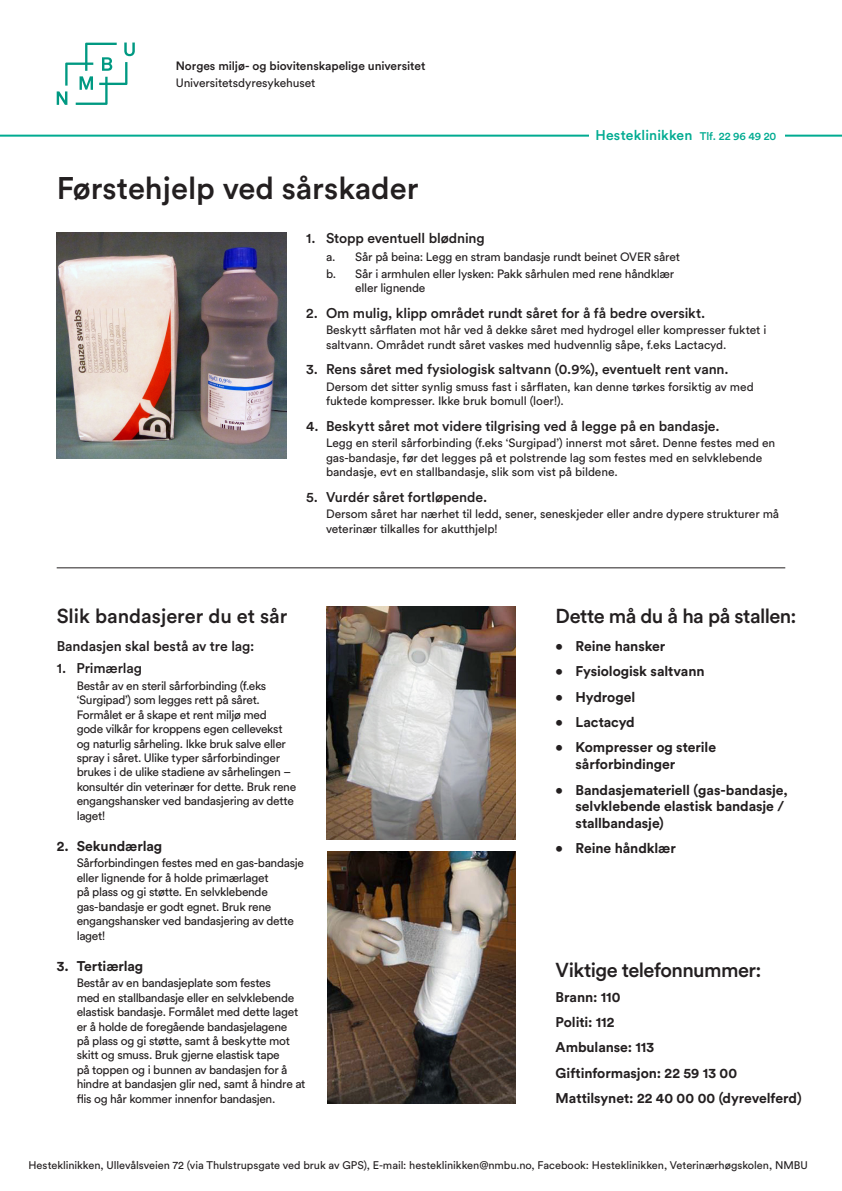
<style>
.page{position:relative;width:842px;height:1191px;background:#fff}
.page>*{position:absolute;margin:0;border:0;box-sizing:border-box;transform-origin:0 0}
.Tittel{font:500 31px "Circular Pro";color:#231f20}
.Tittel-2{font:500 20px "Circular Pro";letter-spacing:-.025em;color:#231f20}
.Tittel-3{font:500 20px "Circular Pro";color:#231f20}
.tekst{font:700 14px/16.8px "Circular Pro";letter-spacing:-.005em;color:#231f20}
.Avsnittstittel{font:500 14px "Circular Pro";letter-spacing:-.005em;color:#231f20}
.t1{font:500 14px "Circular Pro";letter-spacing:.015em;color:#00ab91}
.tekst-2{font:12px/14.4px "Circular Pro";letter-spacing:-.025em;color:#231f20}
.tekst-3{font:12px/14.4px "Circular Pro";letter-spacing:-.005em;color:#231f20}
.t2{font:500 12px "Circular Pro";letter-spacing:-.005em;color:#231f20}
.tekst-4{font:11px "Circular Pro";letter-spacing:-.005em;color:#231f20}
.s1{font-size:11px}
</style>
<div class="page">
<hr style="left:0;top:135px;width:842px;height:2px;background:#00ab91">
<svg style="left:57px;top:43px;width:78px;height:62px"></svg>
<div style="left:590px;top:129px;width:195px;height:11px;background:#fff"></div>
<img style="left:327px;top:851px;width:189px;height:252px">
<img style="left:327px;top:607px;width:189px;height:232px">
<hr style="left:57px;top:567px;width:728px;height:1px;background:#231f20">
<img style="left:57px;top:232px;width:229px;height:227px">
<p class="t2" style="left:176px;top:58px;width:251px">Norges miljø- og biovitenskapelige universitet</p>
<p class="tekst-3" style="left:176px;top:75px;width:141px">Universitetsdyresykehuset</p>
<p class="Tittel" style="left:57px;top:167px;width:363px">Førstehjelp ved sårskader</p>
<p class="t1" style="left:595px;top:125px;width:183px">Hesteklinikken <span class="s1">Tlf. 22 96 49 20</span></p>
<p class="Avsnittstittel" style="left:306px;top:229px;width:180px">1. Stopp eventuell blødning</p>
<p class="tekst-2" style="left:326px;top:249px;width:355px">a. Sår på beina: Legg en stram bandasje rundt beinet OVER såret</p>
<p class="tekst-2" style="left:355px;top:266px;width:321px;text-indent:-29px">b. Sår i armhulen eller lysken: Pakk sårhulen med rene håndklær eller lignende</p>
<p class="Avsnittstittel" style="left:306px;top:303px;width:401px">2. Om mulig, klipp området rundt såret for å få bedre oversikt.</p>
<p class="tekst-3" style="left:326px;top:322px;width:442px">Beskytt sårflaten mot hår ved å dekke såret med hydrogel eller kompresser fuktet i saltvann. Området rundt såret vaskes med hudvennlig såpe, f.eks Lactacyd.</p>
<p class="Avsnittstittel" style="left:306px;top:360px;width:424px">3. Rens såret med fysiologisk saltvann (0.9%), eventuelt rent vann.</p>
<p class="tekst-2" style="left:326px;top:379px;width:429px">Dersom det sitter synlig smuss fast i sårflaten, kan denne tørkes forsiktig av med fuktede kompresser. Ikke bruk bomull (loer!).</p>
<p class="Avsnittstittel" style="left:306px;top:416px;width:415px">4. Beskytt såret mot videre tilgrising ved å legge på en bandasje.</p>
<p class="tekst-3" style="left:326px;top:435px;width:451px">Legg en steril sårforbinding (f.eks ‘Surgipad’) innerst mot såret. Denne festes med en gas-bandasje, før det legges på et polstrende lag som festes med en selvklebende bandasje, evt en stallbandasje, slik som vist på bildene.</p>
<p class="Avsnittstittel" style="left:306px;top:487px;width:182px">5. Vurdér såret fortløpende.</p>
<p class="tekst-2" style="left:326px;top:506px;width:455px">Dersom såret har nærhet til ledd, sener, seneskjeder eller andre dypere strukturer må veterinær tilkalles for akutthjelp!</p>
<p class="Tittel-3" style="left:57px;top:602px;width:232px">Slik bandasjerer du et sår</p>
<p class="Avsnittstittel" style="left:57px;top:636px;width:199px">Bandasjen skal bestå av tre lag:</p>
<p class="Avsnittstittel" style="left:57px;top:659px;width:87px">1. Primærlag</p>
<p class="tekst-2" style="left:77px;top:678px;width:221px">Består av en steril sårforbinding (f.eks ‘Surgipad’) som legges rett på såret.<br>Formålet er å skape et rent miljø med gode vilkår for kroppens egen cellevekst og naturlig sårheling. Ikke bruk salve eller spray i såret. Ulike typer sårforbindinger brukes i de ulike stadiene av sårhelingen – konsultér din veterinær for dette. Bruk rene engangshansker ved bandasjering av dette laget!</p>
<p class="tekst" style="left:57px;top:836px;width:107px">2. Sekundærlag</p>
<p class="tekst-2" style="left:77px;top:855px;width:229px">Sårforbindingen festes med en gas-bandasje eller lignende for å holde primærlaget<br>på plass og gi støtte. En selvklebende gas-bandasje er godt egnet. Bruk rene engangshansker ved bandasjering av dette laget!</p>
<p class="tekst" style="left:57px;top:956px;width:88px">3. Tertiærlag</p>
<p class="tekst-2" style="left:77px;top:975px;width:230px">Består av en bandasjeplate som festes<br>med en stallbandasje eller en selvklebende elastisk bandasje. Formålet med dette laget er å holde de foregående bandasjelagene<br>på plass og gi støtte, samt å beskytte mot skitt og smuss. Bruk gjerne elastisk tape<br>på toppen og i bunnen av bandasjen for å hindre at bandasjen glir ned, samt å hindre at flis og hår kommer innenfor bandasjen.</p>
<p class="Tittel-2" style="left:556px;top:602px;width:242px">Dette må du å ha på stallen:</p>
<p class="tekst" style="left:556px;top:637px;width:111px">• Reine hansker</p>
<p class="tekst" style="left:556px;top:662px;width:150px">• Fysiologisk saltvann</p>
<p class="tekst" style="left:556px;top:688px;width:81px">• Hydrogel</p>
<p class="tekst" style="left:556px;top:713px;width:81px">• Lactacyd</p>
<p class="tekst" style="left:575px;top:738px;width:142px;text-indent:-20px">• Kompresser og sterile sårforbindinger</p>
<p class="tekst" style="left:575px;top:780px;width:214px;text-indent:-20px">• Bandasjemateriell (gas-bandasje, selvklebende elastisk bandasje / stallbandasje)</p>
<p class="tekst" style="left:556px;top:839px;width:122px">• Reine håndklær</p>
<p class="Tittel-2" style="left:556px;top:956px;width:207px">Viktige telefonnummer:</p>
<p class="tekst" style="left:556px;top:988px;width:66px">Brann: 110</p>
<p class="tekst" style="left:556px;top:1013px;width:60px">Politi: 112</p>
<p class="tekst" style="left:556px;top:1038px;width:100px">Ambulanse: 113</p>
<p class="tekst" style="left:556px;top:1063px;width:183px">Giftinformasjon: 22 59 13 00</p>
<p class="tekst" style="left:556px;top:1089px;width:247px">Mattilsynet: 22 40 00 00 (dyrevelferd)</p>
<p class="tekst-4" style="left:29px;top:1157px;width:781px">Hesteklinikken, Ullevålsveien 72 (via Thulstrupsgate ved bruk av GPS), E-mail: hesteklinikken@nmbu.no, Facebook: Hesteklinikken, Veterinærhøgskolen, NMBU</p>
</div>
